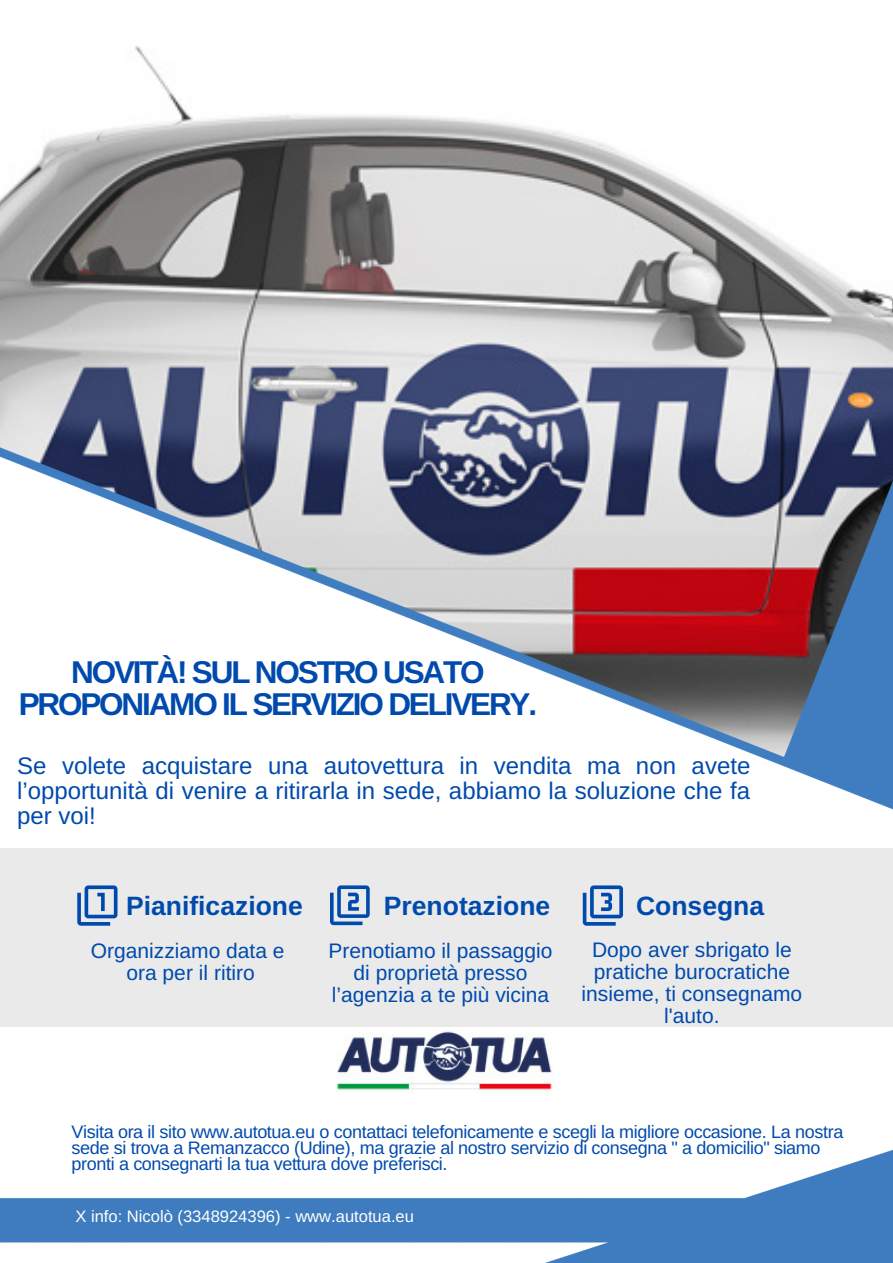
<style>
.page{position:relative;width:893px;height:1263px;background:#fff}
.page>*{position:absolute;margin:0;border:0;box-sizing:border-box;transform-origin:0 0}
.t1{font:700 31.5px/32.1px "Arimo";letter-spacing:-.07em;color:#004aad;text-align:center}
.t2{font:700 26.47px "Arimo";color:#004aad}
.t3{font:24px/25.3px "Arimo";color:#004aad;text-align:justify}
.t4{font:21px/22px "Arimo";color:#004aad;text-align:center}
.t5{font:18px/15.8px "Arimo";letter-spacing:-.02em;color:#004aad}
.t6{font:16.58px "Arimo";color:#fff}
</style>
<div class="page">
<img style="left:0;top:45px;width:893px;height:381px">
<div style="left:0;top:848px;width:893px;height:179px;background:#eaeaea"></div>
<img style="left:0;top:426px;width:893px;height:384px">
<img style="left:0;top:1149px;width:893px;height:114px">
<svg style="left:77px;top:885px;width:40px;height:41px"></svg>
<svg style="left:330px;top:885px;width:40px;height:40px"></svg>
<svg style="left:583px;top:885px;width:40px;height:41px"></svg>
<img style="left:336px;top:1031px;width:216px;height:59px">
<h1 class="t1" style="left:19px;top:656px;width:520px">NOVITÀ! SUL NOSTRO USATO<br>PROPONIAMO IL SERVIZIO DELIVERY.</h1>
<h3 class="t3" style="left:17px;top:753px;width:735px">Se volete acquistare una autovettura in vendita ma non avete l’opportunità di venire a ritirarla in sede, abbiamo la soluzione che fa per voi!</h3>
<h2 class="t2" style="left:126px;top:891px;width:178px">Pianificazione</h2>
<h2 class="t2" style="left:384px;top:891px;width:168px">Prenotazione</h2>
<h2 class="t2" style="left:636px;top:891px;width:130px">Consegna</h2>
<p class="t4" style="left:91px;top:940px;width:195px">Organizziamo data e ora per il ritiro</p>
<p class="t4" style="left:328px;top:940px;width:226px">Prenotiamo il passaggio di proprietà presso l’agenzia a te più vicina</p>
<p class="t4" style="left:581px;top:939px;width:222px">Dopo aver sbrigato le pratiche burocratiche insieme, ti consegnamo l'auto.</p>
<p class="t5" style="left:71px;top:1124px;width:773px">Visita ora il sito www.autotua.eu o contattaci telefonicamente e scegli la migliore occasione. La nostra sede si trova a Remanzacco (Udine), ma grazie al nostro servizio di consegna " a domicilio" siamo pronti a consegnarti la tua vettura dove preferisci.</p>
<p class="t6" style="left:75px;top:1206px;width:340px">X info: Nicolò (3348924396) - www.autotua.eu</p>
</div>
